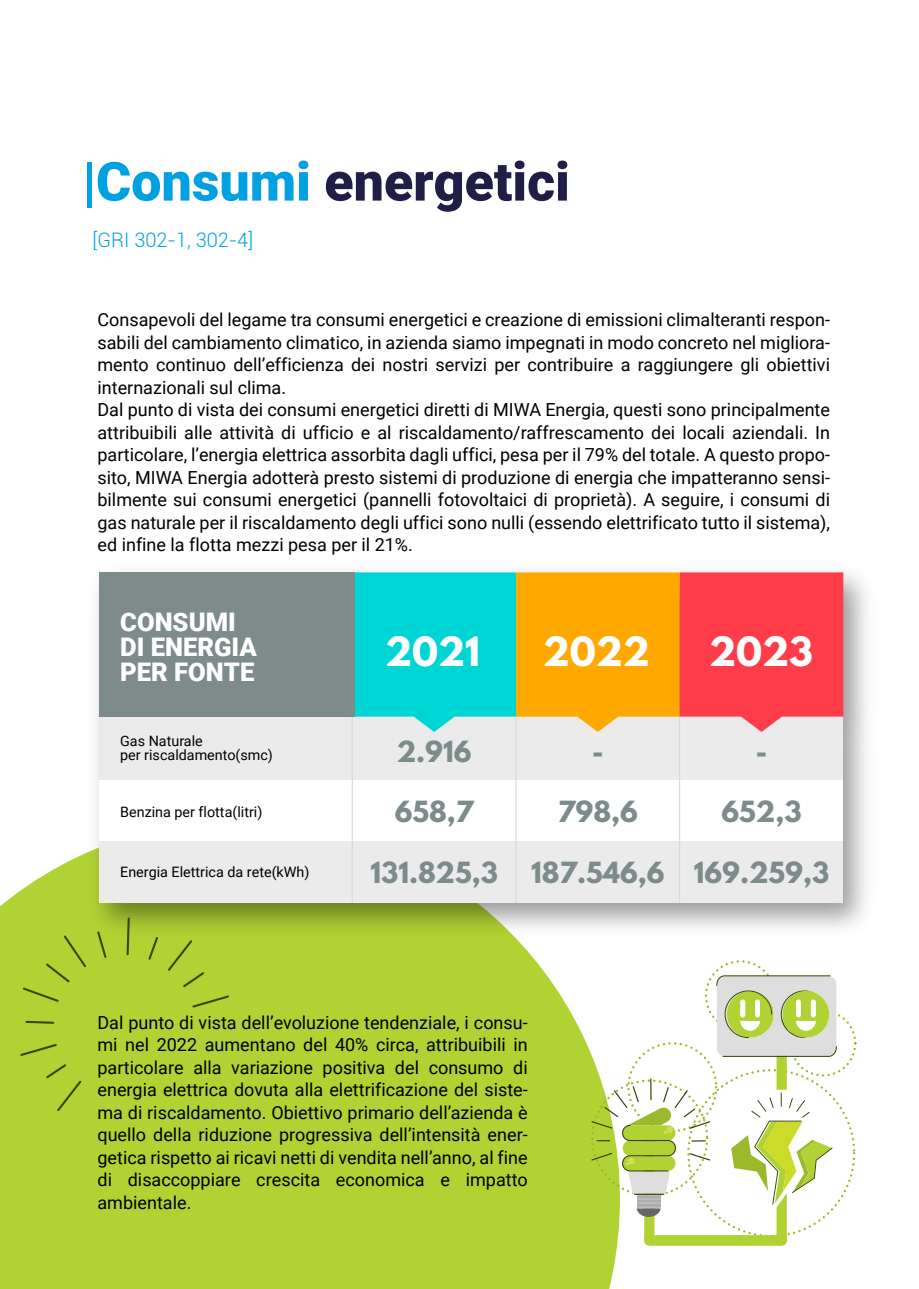
<style>
.page{position:relative;width:919px;height:1289px;background:#fff}
.page>*{position:absolute;margin:0;border:0;box-sizing:border-box;transform-origin:0 0}
.t1{font:900 53.85px "Roboto";color:#201e47}
.t2{font:700 35.85px "League Spartan";color:#fff}
.t3{font:700 25.8px "League Spartan";color:#7d8b8b}
.t4{font:900 25.65px/24.9px "Roboto";color:#fff}
.t5{font:300 19.95px "Roboto";color:#00a1e0}
.t6{font:18px/22.5px "Roboto";color:#000}
.t7{font:14.4px/14.4px "Roboto";color:#000}
.s1{color:#00a1e0}
</style>
<div class="page">
<div style="left:0;top:856px;width:618px;height:432px;background:#b1d233"></div>
<img style="left:78px;top:571px;width:789px;height:375px">
<div style="left:99px;top:716px;width:743px;height:64px;background:#ebebeb"></div>
<div style="left:99px;top:780px;width:743px;height:61px;background:#fff"></div>
<div style="left:99px;top:841px;width:743px;height:61px;background:#ebebeb"></div>
<hr style="left:351px;top:716px;width:2px;height:186px;background:#d9d9d9">
<hr style="left:515px;top:716px;width:1px;height:186px;background:#d9d9d9">
<hr style="left:679px;top:716px;width:1px;height:186px;background:#d9d9d9">
<svg style="left:352px;top:572px;width:491px;height:160px"></svg>
<div style="left:99px;top:572px;width:255px;height:144px;background:#7d8b8b"></div>
<svg style="left:591px;top:975px;width:245px;height:270px"></svg>
<svg style="left:23px;top:935px;width:63px;height:66px"></svg>
<svg style="left:25px;top:1020px;width:29px;height:3px"></svg>
<svg style="left:20px;top:1043px;width:37px;height:13px"></svg>
<svg style="left:46px;top:1064px;width:35px;height:47px"></svg>
<svg style="left:192px;top:995px;width:37px;height:12px"></svg>
<svg style="left:168px;top:940px;width:36px;height:47px"></svg>
<svg style="left:148px;top:936px;width:10px;height:23px"></svg>
<svg style="left:126px;top:917px;width:4px;height:38px"></svg>
<svg style="left:97px;top:931px;width:9px;height:27px"></svg>
<h1 class="t1" style="left:82px;top:144px;width:489px"><span class="s1">|Consumi</span> energetici</h1>
<p class="t5" style="left:93px;top:226px;width:162px">[GRI 302-1, 302-4]</p>
<p class="t6" style="left:97px;top:308px;width:734px">Consapevoli del legame tra consumi energetici e creazione di emissioni climalteranti respon&shy;sabili del cambiamento climatico, in azienda siamo impegnati in modo concreto nel migliora&shy;mento continuo dell’efficienza dei nostri servizi per contribuire a raggiungere gli obiettivi internazionali sul clima.<br>Dal punto di vista dei consumi energetici diretti di MIWA Energia, questi sono principalmente attribuibili alle attività di ufficio e al riscaldamento/raffrescamento dei locali aziendali. In particolare, l’energia elettrica assorbita dagli uffici, pesa per il 79% del totale. A questo propo&shy;sito, MIWA Energia adotterà presto sistemi di produzione di energia che impatteranno sensi&shy;bilmente sui consumi energetici (pannelli fotovoltaici di proprietà). A seguire, i consumi di gas naturale per il riscaldamento degli uffici sono nulli (essendo elettrificato tutto il sistema), ed infine la flotta mezzi pesa per il 21%.</p>
<h3 class="t4" style="left:120px;top:609px;width:138px">CONSUMI<br>DI ENERGIA<br>PER FONTE</h3>
<p class="t7" style="left:120px;top:732px;width:154px">Gas Naturale<br>per riscaldamento(smc)</p>
<p class="t7" style="left:120px;top:803px;width:144px">Benzina per flotta(litri)</p>
<p class="t7" style="left:120px;top:864px;width:191px">Energia Elettrica da rete(kWh)</p>
<h2 class="t2" style="left:385px;top:623px;width:96px">2021</h2>
<h2 class="t2" style="left:542px;top:623px;width:108px">2022</h2>
<h2 class="t2" style="left:709px;top:623px;width:105px">2023</h2>
<h3 class="t3" style="left:397px;top:731px;width:76px">2.916</h3>
<h3 class="t3" style="left:592px;top:731px;width:13px">-</h3>
<h3 class="t3" style="left:755px;top:731px;width:13px">-</h3>
<h3 class="t3" style="left:394px;top:791px;width:80px">658,7</h3>
<h3 class="t3" style="left:557px;top:791px;width:82px">798,6</h3>
<h3 class="t3" style="left:721px;top:791px;width:82px">652,3</h3>
<h3 class="t3" style="left:370px;top:852px;width:129px">131.825,3</h3>
<h3 class="t3" style="left:531px;top:852px;width:300px">187.546,6 169.259,3</h3>
<p class="t6" style="left:97px;top:1010px;width:431px;text-align:justify">Dal punto di vista dell’evoluzione tendenziale, i consu&shy;mi nel 2022 aumentano del 40% circa, attribuibili in particolare alla variazione positiva del consumo di energia elettrica dovuta alla elettrificazione del siste&shy;ma di riscaldamento. Obiettivo primario dell’azienda è quello della riduzione progressiva dell’intensità ener&shy;getica rispetto ai ricavi netti di vendita nell’anno, al fine di disaccoppiare crescita economica e impatto ambientale.</p>
</div>
